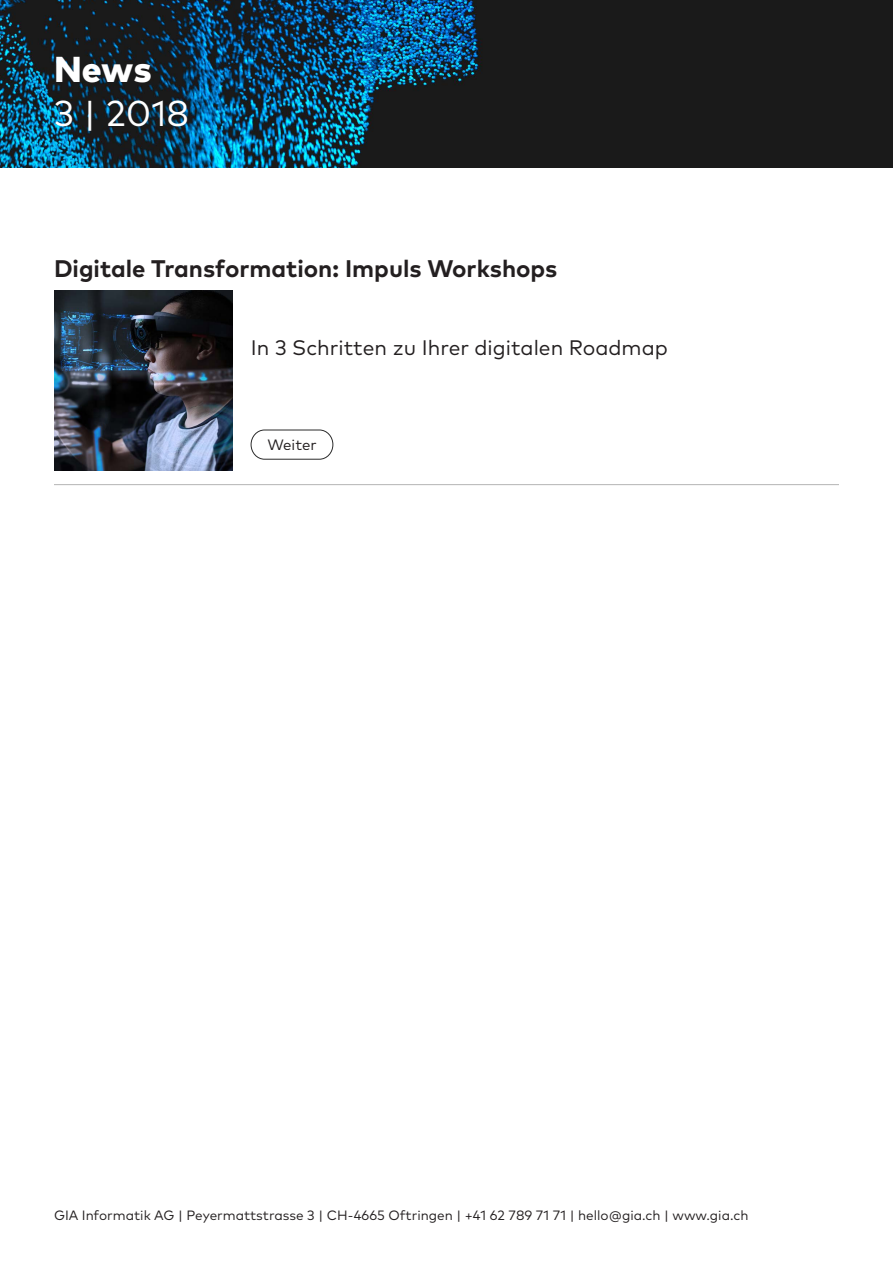
<style>
.page{position:relative;width:893px;height:1263px;background:#fff}
.page>*{position:absolute;margin:0;border:0;box-sizing:border-box;transform-origin:0 0}
.t1{font:36px "Mark OT";color:#fff}
.t2{font:800 36px "Mark OT";color:#fff}
.t3{font:700 24px "Mark OT";color:#231f20}
.t4{font:21px "Mark OT";color:#231f20}
.t5{font:15px "Mark OT";color:#231f20}
.t6{font:13.5px "Mark OT";color:#231f20}
</style>
<div class="page">
<img style="left:0;top:0;width:893px;height:167px">
<img style="left:54px;top:291px;width:178px;height:179px">
<hr style="left:54px;top:484px;width:785px;height:1px;background:#b4b4b4">
<svg style="left:251px;top:430px;width:82px;height:21px"></svg>
<div style="left:251px;top:430px;width:82px;height:29px;border:1px solid #2b2b2b;border-radius:14px"></div>
<h1 class="t2" style="left:54px;top:46px;width:99px">News</h1>
<h1 class="t1" style="left:54px;top:91px;width:137px">3 | 2018</h1>
<h2 class="t3" style="left:54px;top:253px;width:505px">Digitale Transformation: Impuls Workshops</h2>
<h3 class="t4" style="left:251px;top:335px;width:418px">In 3 Schritten zu Ihrer digitalen Roadmap</h3>
<p class="t5" style="left:267px;top:436px;width:51px">Weiter</p>
<p class="t6" style="left:54px;top:1206px;width:696px">GIA Informatik AG | Peyermattstrasse 3 | CH-4665 Oftringen | +41 62 789 71 71 | hello@gia.ch | www.gia.ch</p>
</div>
